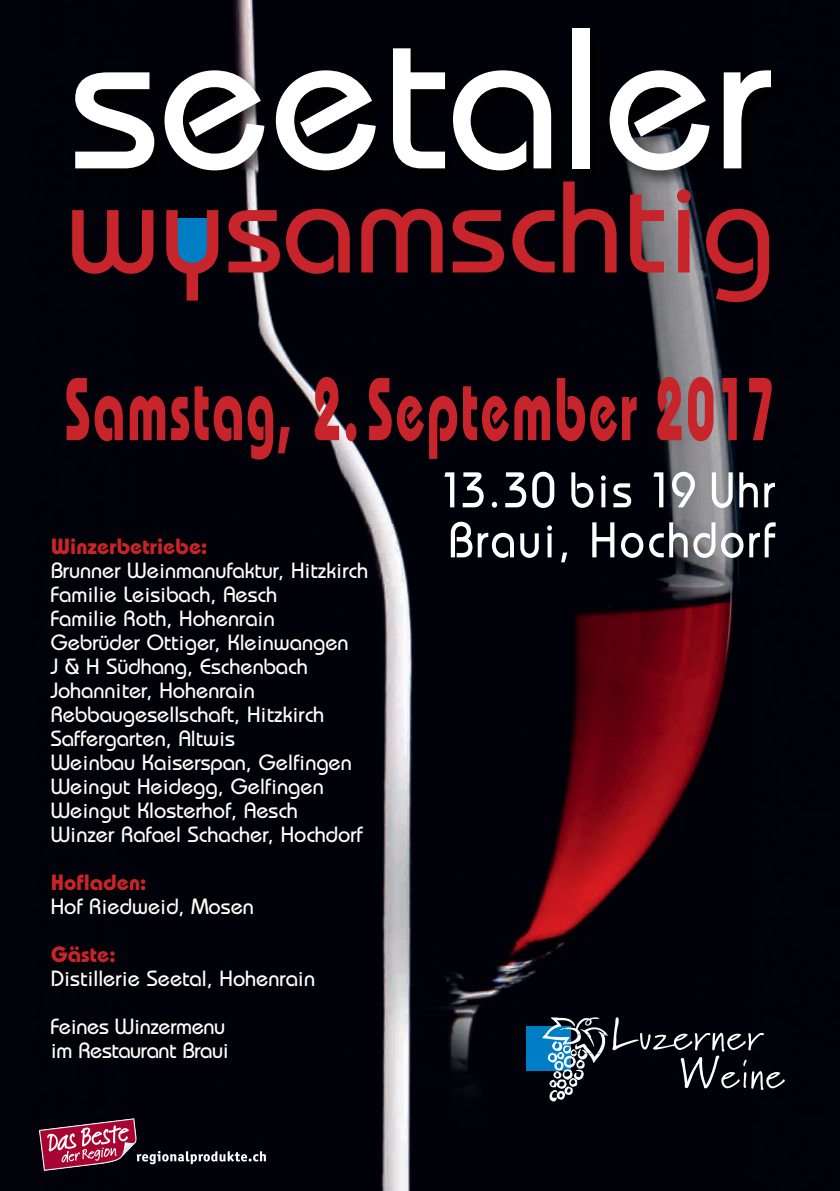
<style>
.page{position:relative;width:840px;height:1191px;background:#fff}
.page>*{position:absolute;margin:0;border:0;box-sizing:border-box;transform-origin:0 0}
.t1{font:500 200px "Bauhaus";color:#fff}
.t2{font:500 130px "Bauhaus";color:#c8242b}
.t3{font:500 22px/24px "Bauhaus";color:#fff}
.t4{font:700 22px "Bauhaus";color:#c8242b}
</style>
<div class="page">
<img style="left:0;top:269px;width:839px;height:922px">
<div style="left:0;top:0;width:839px;height:269px;background:#010209"></div>
<img style="left:37px;top:524px;width:570px;height:667px">
<div style="left:526px;top:1026px;width:45px;height:45px;background:#007ec5"></div>
<svg style="left:542px;top:1017px;width:242px;height:84px;background:#242a33"></svg>
<svg style="left:39px;top:1118px;width:227px;height:52px;background:#492533"></svg>
<div style="left:173px;top:218px;width:37px;height:46px;background:#007ec5"></div>
<svg style="left:450px;top:522px;width:325px;height:40px"></svg>
<svg style="left:444px;top:472px;width:330px;height:36px"></svg>
<svg style="left:66px;top:377px;width:705px;height:82px;background:#4c171e"></svg>
<h1 class="t1" style="left:70px;top:28px;width:702px">seetaler</h1>
<h2 class="t2" style="left:66px;top:181px;width:709px">wysamschtig</h2>
<p class="t4" style="left:51px;top:539px;width:158px">Winzerbetriebe:</p>
<p class="t3" style="left:51px;top:561px;width:319px">Brunner Weinmanufaktur, Hitzkirch<br>Familie Leisibach, Aesch<br>Familie Roth, Hohenrain<br>Gebrüder Ottiger, Kleinwangen<br>J &amp; H Südhang, Eschenbach<br>Johanniter, Hohenrain<br>Rebbaugesellschaft, Hitzkirch<br>Saffergarten, Altwis<br>Weinbau Kaiserspan, Gelfingen<br>Weingut Heidegg, Gelfingen<br>Weingut Klosterhof, Aesch<br>Winzer Rafael Schacher, Hochdorf</p>
<p class="t4" style="left:51px;top:875px;width:97px">Hofladen:</p>
<p class="t3" style="left:51px;top:897px;width:204px">Hof Riedweid, Mosen</p>
<p class="t4" style="left:51px;top:947px;width:66px">Gäste:</p>
<p class="t3" style="left:51px;top:957px;width:266px;line-height:48px">Distillerie Seetal, Hohenrain<br>Feines Winzermenu</p>
<p class="t3" style="left:51px;top:1041px;width:179px">im Restaurant Braui</p>
</div>
